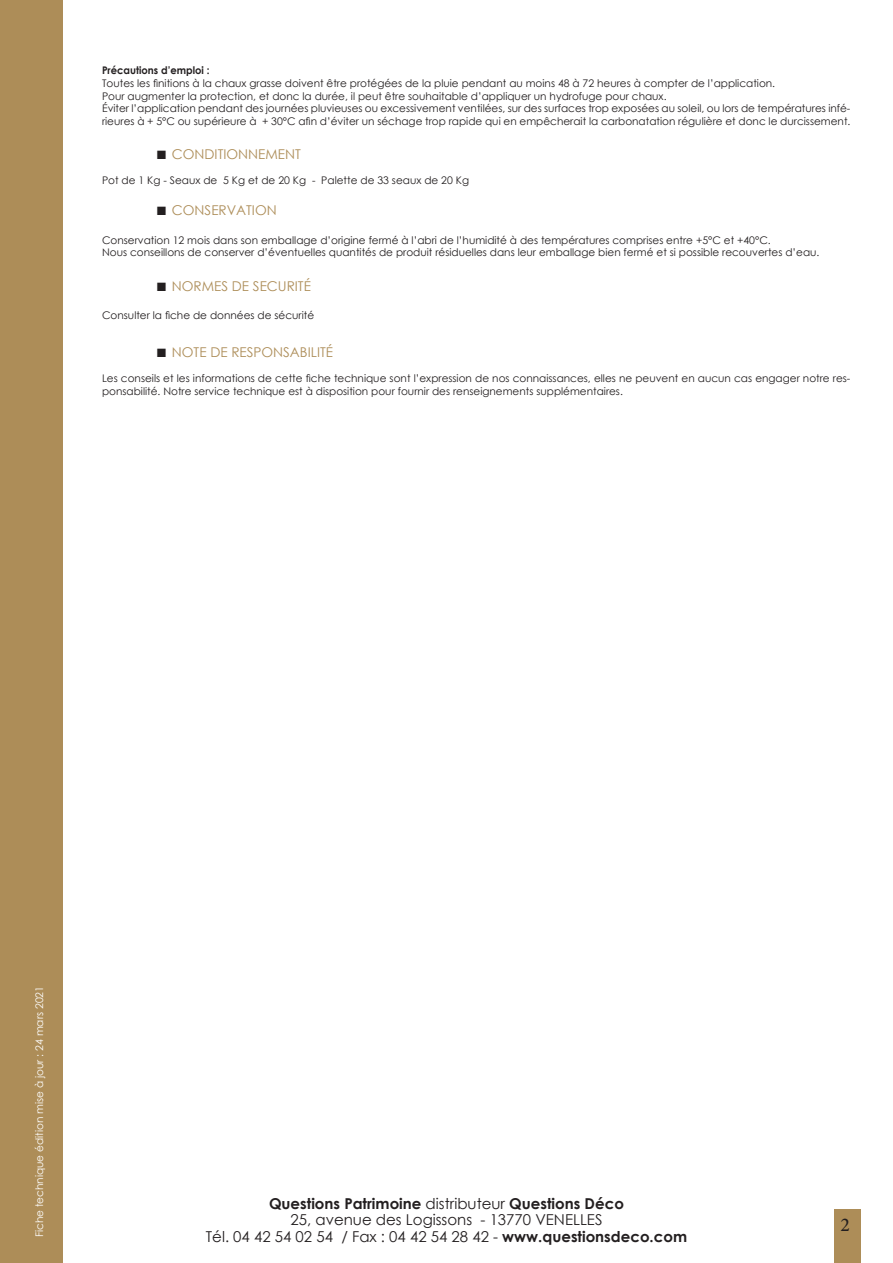
<style>
.page{position:relative;width:893px;height:1263px;background:#ad8d58}
.page>*{position:absolute;margin:0;border:0;box-sizing:border-box;transform-origin:0 0}
.t1{font:700 45px "Century Gothic";color:#57585a;scale:1.09 1}
.t2{font:500 19.5px "Minion Pro";color:#231f20}
.t3{font:15px "Century Gothic";color:#231f20}
.t4{font:700 15px "Century Gothic";color:#231f20}
.t5{font:13.5px "Century Gothic";color:#ad8d58}
.t6{font:10.5px/12.6px "Century Gothic";color:#231f20}
.t7{font:10.5px "Century Gothic";color:#fff}
.t8{font:700 10.5px "Century Gothic";color:#231f20;scale:.95 1}
.s1{font-family:"Arial";font-size:18px;color:#231f20}
.s2{font-weight:400}
.s3{font-weight:700}
</style>
<div class="page">
<div style="left:63px;top:0;width:830px;height:1202px;background:#fff"></div>
<div style="left:63px;top:410px;width:116px;height:853px;background:#fff"></div>
<div style="left:109px;top:1151px;width:692px;height:112px;background:#fff"></div>
<h1 class="t1" style="left:217px;top:37px;width:476px">BADIGEON DE CHAUX</h1>
<p class="t8" style="left:102px;top:63px;width:115px">Précautions d’emploi :</p>
<p class="t6" style="left:102px;top:77px;width:675px">Toutes les finitions à la chaux grasse doivent être protégées de la pluie pendant au moins 48 à 72 heures à compter de l’application.</p>
<p class="t6" style="left:102px;top:89px;width:566px">Pour augmenter la protection, et donc la durée, il peut être souhaitable d’appliquer un hydrofuge pour chaux.</p>
<p class="t6" style="left:102px;top:102px;width:750px">Éviter l’application pendant des journées pluvieuses ou excessivement ventilées, sur des surfaces trop exposées au soleil, ou lors de températures infé&shy;rieures à + 5°C ou supérieure à + 30°C afin d’éviter un séchage trop rapide qui en empêcherait la carbonatation régulière et donc le durcissement.</p>
<p class="t5" style="left:156px;top:145px;width:146px"><span class="s1">■</span> CONDITIONNEMENT</p>
<p class="t6" style="left:102px;top:174px;width:369px">Pot de 1 Kg - Seaux de 5 Kg et de 20 Kg - Palette de 33 seaux de 20 Kg</p>
<p class="t5" style="left:156px;top:201px;width:122px"><span class="s1">■</span> CONSERVATION</p>
<p class="t6" style="left:102px;top:233px;width:670px">Conservation 12 mois dans son emballage d’origine fermé à l’abri de l’humidité à des températures comprises entre +5°C et +40°C.</p>
<p class="t6" style="left:102px;top:246px;width:719px">Nous conseillons de conserver d’éventuelles quantités de produit résiduelles dans leur emballage bien fermé et si possible recouvertes d’eau.</p>
<p class="t5" style="left:156px;top:276px;width:156px"><span class="s1">■</span> NORMES DE SECURITÉ</p>
<p class="t6" style="left:102px;top:309px;width:214px">Consulter la fiche de données de sécurité</p>
<p class="t5" style="left:156px;top:343px;width:178px"><span class="s1">■</span> NOTE DE RESPONSABILITÉ</p>
<p class="t6" style="left:102px;top:372px;width:750px">Les conseils et les informations de cette fiche technique sont l’expression de nos connaissances, elles ne peuvent en aucun cas engager notre res&shy;ponsabilité. Notre service technique est à disposition pour fournir des renseignements supplémentaires.</p>
<p class="t7" style="left:32px;top:1237px;width:253px;rotate:-90deg">Fiche technique édition mise à jour : 24 mars 2021</p>
<p class="t4" style="left:269px;top:1192px;width:356px">Questions Patrimoine <span class="s2">distributeur</span> Questions Déco</p>
<p class="t3" style="left:290px;top:1209px;width:313px">25, avenue des Logissons - 13770 VENELLES</p>
<p class="t3" style="left:206px;top:1226px;width:483px">Tél. 04 42 54 02 54 / Fax : 04 42 54 28 42 - <span class="s3">www.questionsdeco.com</span></p>
<h2 class="t2" style="left:840px;top:1211px;width:11px">2</h2>
</div>
